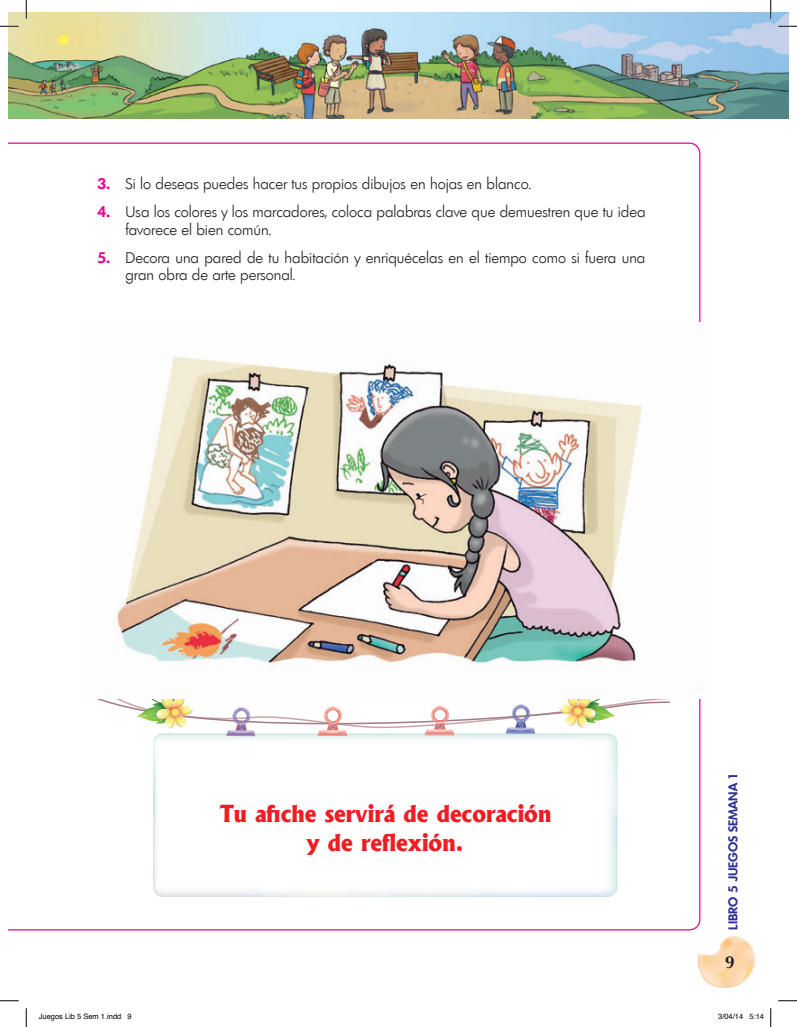
<style>
.page{position:relative;width:797px;height:1027px;background:#fff}
.page>*{position:absolute;margin:0;border:0;box-sizing:border-box;transform-origin:0 0}
.t1{font:800 22.5px/28.8px "Albertus";color:#ee1d23;text-align:center}
.t2{font:700 17.5px "Optima";color:#231f20}
.t3{font:300 15px/17.5px "Limerick";color:#231f20}
.t4{font:600 12.5px "Limerick";color:#2e3092}
.t5{font:7.5px "Helvetica";color:#000}
.s1{font-weight:600;color:#ed028c}
</style>
<div class="page">
<img style="left:698px;top:936px;width:57px;height:51px">
<img style="left:9px;top:12px;width:779px;height:106px">
<svg style="left:153px;top:743px;width:464px;height:154px"></svg>
<svg style="left:96px;top:699px;width:574px;height:44px"></svg>
<img style="left:116px;top:356px;width:527px;height:310px">
<svg style="left:0;top:25px;width:19px;height:2px"></svg>
<svg style="left:778px;top:25px;width:19px;height:2px"></svg>
<svg style="left:0;top:1000px;width:19px;height:1px"></svg>
<svg style="left:778px;top:1000px;width:19px;height:1px"></svg>
<svg style="left:25px;top:0;width:2px;height:19px"></svg>
<svg style="left:25px;top:1008px;width:2px;height:19px"></svg>
<svg style="left:770px;top:0;width:1px;height:19px"></svg>
<svg style="left:770px;top:1008px;width:1px;height:19px"></svg>
<p class="t3" style="left:97px;top:175px;width:435px"><span class="s1">3.</span> Si lo deseas puedes hacer tus propios dibujos en hojas en blanco.</p>
<p class="t3" style="left:125px;top:203px;width:521px;text-indent:-28px"><span class="s1">4.</span> Usa los colores y los marcadores, coloca palabras clave que demuestren que tu idea favorece el bien común.</p>
<p class="t3" style="left:125px;top:249px;width:521px;text-indent:-28px"><span class="s1">5.</span> Decora una pared de tu habitación y enriquécelas en el tiempo como si fuera una gran obra de arte personal.</p>
<h1 class="t1" style="left:220px;top:799px;width:333px">Tu afiche servirá de decoración y de reflexión.</h1>
<p class="t4" style="left:725px;top:930px;width:159px;rotate:-90deg">LIBRO 5 JUEGOS SEMANA 1</p>
<p class="t2" style="left:725px;top:952px;width:11px">9</p>
<p class="t5" style="left:39px;top:1011px;width:94px">Juegos Lib 5 Sem 1.indd 9</p>
<p class="t5" style="left:718px;top:1011px;width:47px">3/04/14 5:14</p>
</div>
